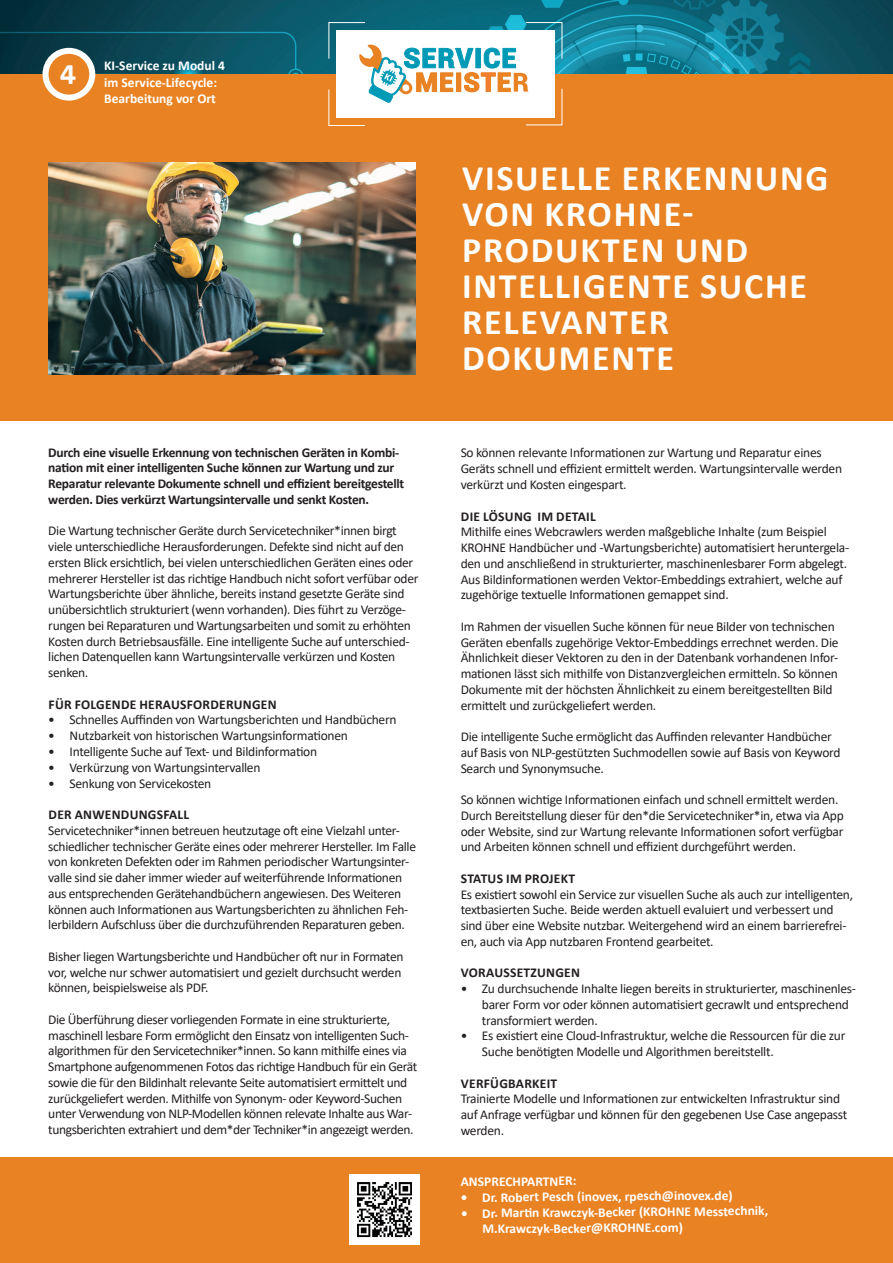
<style>
.page{position:relative;width:893px;height:1263px;background:#fff}
.page>*{position:absolute;margin:0;border:0;box-sizing:border-box;transform-origin:0 0}
.t1{font:700 36px/36px "Calibri";letter-spacing:.05em;color:#fff}
.t2{font:700 30px "Calibri";color:#fff}
.t3{font:13.5px/15.8px "Calibri";letter-spacing:-.025em;color:#231f20}
.t4{font:700 13.5px/15.8px "Calibri";letter-spacing:-.02em;color:#231f20}
.t5{font:700 13.5px/16.2px "Calibri";color:#fff}
.t6{font:700 13.5px "Calibri";letter-spacing:.02em;color:#231f20}
</style>
<div class="page">
<img style="left:0;top:0;width:893px;height:74px">
<div style="left:0;top:74px;width:893px;height:347px;background:#e98223"></div>
<svg style="left:328px;top:22px;width:235px;height:104px"></svg>
<div style="left:0;top:1158px;width:893px;height:105px;background:#e98223"></div>
<img style="left:48px;top:163px;width:367px;height:211px">
<img style="left:350px;top:1174px;width:70px;height:70px">
<div style="left:46px;top:51px;width:46px;height:47px;background:#e98223;border-radius:50%"></div>
<div style="left:43px;top:48px;width:52px;height:53px;border:6px solid #fff;border-radius:50%"></div>
<h2 class="t2" style="left:60px;top:53px;width:17px">4</h2>
<p class="t5" style="left:104px;top:58px;width:122px">KI-Service zu Modul 4 im Service-Lifecycle:<br>Bearbeitung vor Ort</p>
<p class="t4" style="left:48px;top:444px;width:357px">Durch eine visuelle Erkennung von technischen Geräten in Kombi&shy;nation mit einer intelligenten Suche können zur Wartung und zur Reparatur relevante Dokumente schnell und effizient bereitgestellt werden. Dies verkürzt Wartungsintervalle und senkt Kosten.</p>
<p class="t3" style="left:48px;top:523px;width:372px">Die Wartung technischer Geräte durch Servicetechniker*innen birgt viele unterschiedliche Herausforderungen. Defekte sind nicht auf den ersten Blick ersichtlich, bei vielen unterschiedlichen Geräten eines oder mehrerer Hersteller ist das richtige Handbuch nicht sofort verfübar oder Wartungsberichte über ähnliche, bereits instand gesetzte Geräte sind unübersichtlich strukturiert (wenn vorhanden). Dies führt zu Verzöge&shy;rungen bei Reparaturen und Wartungsarbeiten und somit zu erhöhten Kosten durch Betriebsausfälle. Eine intelligente Suche auf unterschied&shy;lichen Datenquellen kann Wartungsintervalle verkürzen und Kosten senken.</p>
<p class="t6" style="left:49px;top:695px;width:230px">FÜR FOLGENDE HERAUSFORDERUNGEN</p>
<p class="t3" style="left:48px;top:712px;width:350px">• Schnelles Auffinden von Wartungsberichten und Handbüchern</p>
<p class="t3" style="left:48px;top:727px;width:301px">• Nutzbarkeit von historischen Wartungsinformationen</p>
<p class="t3" style="left:48px;top:743px;width:270px">• Intelligente Suche auf Text- und Bildinformation</p>
<p class="t3" style="left:48px;top:759px;width:214px">• Verkürzung von Wartungsintervallen</p>
<p class="t3" style="left:48px;top:775px;width:165px">• Senkung von Servicekosten</p>
<p class="t6" style="left:49px;top:805px;width:142px">DER ANWENDUNGSFALL</p>
<p class="t3" style="left:48px;top:822px;width:369px">Servicetechniker*innen betreuen heutzutage oft eine Vielzahl unter&shy;schiedlicher technischer Geräte eines oder mehrerer Hersteller. Im Falle von konkreten Defekten oder im Rahmen periodischer Wartungsinter&shy;valle sind sie daher immer wieder auf weiterführende Informationen aus entsprechenden Gerätehandbüchern angewiesen. Des Weiteren können auch Informationen aus Wartungsberichten zu ähnlichen Feh&shy;lerbildern Aufschluss über die durchzuführenden Reparaturen geben.</p>
<p class="t3" style="left:48px;top:948px;width:357px">Bisher liegen Wartungsberichte und Handbücher oft nur in Formaten vor, welche nur schwer automatisiert und gezielt durchsucht werden können, beispielsweise als PDF.</p>
<p class="t3" style="left:48px;top:1011px;width:370px">Die Überführung dieser vorliegenden Formate in eine strukturierte, maschinell lesbare Form ermöglicht den Einsatz von intelligenten Such&shy;algorithmen für den Servicetechniker*innen. So kann mithilfe eines via Smartphone aufgenommenen Fotos das richtige Handbuch für ein Gerät sowie die für den Bildinhalt relevante Seite automatisiert ermittelt und zurückgeliefert werden. Mithilfe von Synonym- oder Keyword-Suchen unter Verwendung von NLP-Modellen können relevate Inhalte aus War&shy;tungsberichten extrahiert und dem*der Techniker*in angezeigt werden.</p>
<h1 class="t1" style="left:462px;top:159px;width:368px">VISUELLE ERKENNUNG<br>VON KROHNE-<br>PRODUKTEN UND<br>INTELLIGENTE SUCHE<br>RELEVANTER<br>DOKUMENTE</h1>
<p class="t3" style="left:461px;top:445px;width:383px">So können relevante Informationen zur Wartung und Reparatur eines<br>Geräts schnell und effizient ermittelt werden. Wartungsintervalle werden verkürzt und Kosten eingespart.</p>
<p class="t6" style="left:461px;top:506px;width:136px">DIE LÖSUNG IM DETAIL</p>
<p class="t3" style="left:461px;top:523px;width:390px">Mithilfe eines Webcrawlers werden maßgebliche Inhalte (zum Beispiel KROHNE Handbücher und -Wartungsberichte) automatisiert heruntergela&shy;den und anschließend in strukturierter, maschinenlesbarer Form abgelegt.<br>Aus Bildinformationen werden Vektor-Embeddings extrahiert, welche auf zugehörige textuelle Informationen gemappet sind.</p>
<p class="t3" style="left:461px;top:618px;width:379px">Im Rahmen der visuellen Suche können für neue Bilder von technischen Geräten ebenfalls zugehörige Vektor-Embeddings errechnet werden. Die Ähnlichkeit dieser Vektoren zu den in der Datenbank vorhandenen Infor&shy;mationen lässt sich mithilfe von Distanzvergleichen ermitteln. So können Dokumente mit der höchsten Ähnlichkeit zu einem bereitgestellten Bild ermittelt und zurückgeliefert werden.</p>
<p class="t3" style="left:461px;top:728px;width:381px">Die intelligente Suche ermöglicht das Auffinden relevanter Handbücher auf Basis von NLP-gestützten Suchmodellen sowie auf Basis von Keyword<br>Search und Synonymsuche.</p>
<p class="t3" style="left:461px;top:791px;width:385px">So können wichtige Informationen einfach und schnell ermittelt werden.<br>Durch Bereitstellung dieser für den*die Servicetechniker*in, etwa via App oder Website, sind zur Wartung relevante Informationen sofort verfügbar und Arbeiten können schnell und effizient durchgeführt werden.</p>
<p class="t6" style="left:461px;top:869px;width:116px">STATUS IM PROJEKT</p>
<p class="t3" style="left:461px;top:886px;width:394px">Es existiert sowohl ein Service zur visuellen Suche als auch zur intelligenten, textbasierten Suche. Beide werden aktuell evaluiert und verbessert und sind über eine Website nutzbar. Weitergehend wird an einem barrierefrei&shy;en, auch via App nutzbaren Frontend gearbeitet.</p>
<p class="t6" style="left:461px;top:963px;width:121px">VORAUSSETZUNGEN</p>
<p class="t3" style="left:482px;top:980px;width:376px;text-indent:-21px">• Zu durchsuchende Inhalte liegen bereits in strukturierter, maschinenles&shy;barer Form vor oder können automatisiert gecrawlt und entsprechend transformiert werden.</p>
<p class="t3" style="left:482px;top:1028px;width:365px;text-indent:-21px">• Es existiert eine Cloud-Infrastruktur, welche die Ressourcen für die zur<br>Suche benötigten Modelle und Algorithmen bereitstellt.</p>
<p class="t6" style="left:461px;top:1073px;width:98px">VERFÜGBARKEIT</p>
<p class="t3" style="left:461px;top:1091px;width:388px">Trainierte Modelle und Informationen zur entwickelten Infrastruktur sind auf Anfrage verfügbar und können für den gegebenen Use Case angepasst werden.</p>
<p class="t5" style="left:461px;top:1173px;width:117px">ANSPRECHPARTNER:</p>
<p class="t5" style="left:461px;top:1188px;width:273px">• Dr. Robert Pesch (inovex, rpesch@inovex.de)</p>
<p class="t5" style="left:482px;top:1204px;width:287px;text-indent:-21px">• Dr. Martin Krawczyk-Becker (KROHNE Messtechnik,<br>M.Krawczyk-Becker@KROHNE.com)</p>
</div>
